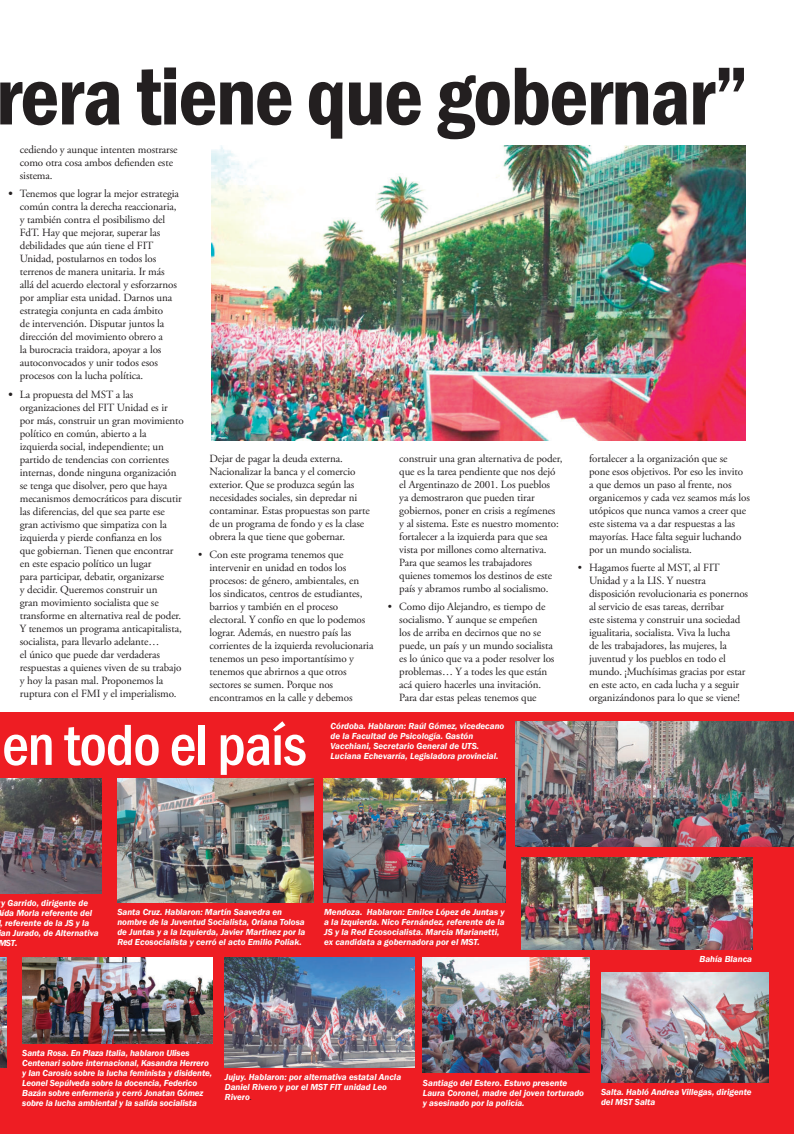
<style>
.page{position:relative;width:794px;height:1134px;background:#fff}
.page>*{position:absolute;margin:0;border:0;box-sizing:border-box;transform-origin:0 0}
.t1{font:600 condensed 85px "Franklin Gothic";letter-spacing:-.02em;color:#231f20}
.t2{font:500 condensed 60px "Franklin Gothic";letter-spacing:-.02em;color:#fff}
.t3{font:11px/13px "Adobe Garamond Pro";letter-spacing:-.01em;color:#231f20}
.t4{font:italic 600 9px/10px "Franklin Gothic";color:#fff}
.s1{font-weight:700}
.s2{font-weight:400;color:#231f20}
</style>
<div class="page">
<div style="left:0;top:713px;width:794px;height:421px;background:#ee1d23"></div>
<img style="left:212px;top:145px;width:533px;height:295px">
<img style="left:516px;top:722px;width:278px;height:125px">
<img style="left:423px;top:957px;width:167px;height:115px">
<img style="left:601px;top:972px;width:167px;height:111px">
<img style="left:324px;top:778px;width:181px;height:124px">
<img style="left:225px;top:957px;width:190px;height:111px">
<img style="left:22px;top:957px;width:190px;height:87px">
<img style="left:0;top:778px;width:101px;height:116px">
<img style="left:0;top:957px;width:7px;height:111px">
<img style="left:117px;top:778px;width:196px;height:124px">
<img style="left:521px;top:857px;width:232px;height:93px">
<h1 class="t1" style="left:-4px;top:61px;width:755px">rera tiene que gobernar”</h1>
<p class="t3" style="left:20px;top:144px;width:159px">cediendo y aunque intenten mostrarse como otra cosa ambos defienden este sistema.</p>
<p class="t3" style="left:20px;top:188px;width:161px;text-indent:-11px"><span class="s1">•</span> Tenemos que lograr la mejor estrategia común contra la derecha reaccionaria, y también contra el posibilismo del FdT. Hay que mejorar, superar las debilidades que aún tiene el FIT Unidad, postularnos en todos los terrenos de manera unitaria. Ir más allá del acuerdo electoral y esforzarnos por ampliar esta unidad. Darnos una estrategia conjunta en cada ámbito<br>de intervención. Disputar juntos la dirección del movimiento obrero a<br>la burocracia traidora, apoyar a los autoconvocados y unir todos esos procesos con la lucha política.</p>
<p class="t3" style="left:20px;top:389px;width:165px;text-indent:-11px"><span class="s1">•</span> La propuesta del MST a las organizaciones del FIT Unidad es ir por más, construir un gran movimiento político en común, abierto a la izquierda social, independiente; un partido de tendencias con corrientes internas, donde ninguna organización se tenga que disolver, pero que haya mecanismos democráticos para discutir las diferencias, del que sea parte ese gran activismo que simpatiza con la izquierda y pierde confianza en los<br>que gobiernan. Tienen que encontrar en este espacio político un lugar<br>para participar, debatir, organizarse<br>y decidir. Queremos construir un<br>gran movimiento socialista que se transforme en alternativa real de poder.<br>Y tenemos un programa anticapitalista, socialista, para llevarlo adelante…<br>el único que puede dar verdaderas respuestas a quienes viven de su trabajo y hoy la pasan mal. Proponemos la ruptura con el FMI y el imperialismo.</p>
<p class="t3" style="left:210px;top:453px;width:162px">Dejar de pagar la deuda externa.<br>Nacionalizar la banca y el comercio exterior. Que se produzca según las necesidades sociales, sin depredar ni contaminar. Estas propuestas son parte de un programa de fondo y es la clase obrera la que tiene que gobernar.</p>
<p class="t3" style="left:210px;top:549px;width:165px;text-indent:-11px">• Con este programa tenemos que intervenir en unidad en todos los procesos: de género, ambientales, en<br>los sindicatos, centros de estudiantes, barrios y también en el proceso electoral. Y confío en que lo podemos lograr. Además, en nuestro país las corrientes de la izquierda revolucionaria tenemos un peso importantísimo y tenemos que abrirnos a que otros sectores se sumen. Porque nos encontramos en la calle y debemos</p>
<p class="t3" style="left:399px;top:453px;width:165px">construir una gran alternativa de poder, que es la tarea pendiente que nos dejó el Argentinazo de 2001. Los pueblos<br>ya demostraron que pueden tirar gobiernos, poner en crisis a regímenes y al sistema. Este es nuestro momento: fortalecer a la izquierda para que sea vista por millones como alternativa.<br>Para que seamos les trabajadores quienes tomemos los destinos de este país y abramos rumbo al socialismo.</p>
<p class="t3" style="left:399px;top:601px;width:157px;text-indent:-11px">• Como dijo Alejandro, es tiempo de socialismo. Y aunque se empeñen<br>los de arriba en decirnos que no se puede, un país y un mundo socialista es lo único que va a poder resolver los problemas… Y a todes les que están acá quiero hacerles una invitación.<br>Para dar estas peleas tenemos que</p>
<h2 class="t2" style="left:2px;top:720px;width:306px">en todo el país</h2>
<p class="t4" style="left:330px;top:721px;width:175px">Córdoba. Hablaron: Raúl Gómez, vicedecano de la Facultad de Psicología. Gastón Vacchiani, Secretario General de UTS.<br>Luciana Echevarría, Legisladora provincial.</p>
<p class="t3" style="left:589px;top:453px;width:162px">fortalecer a la organización que se pone esos objetivos. Por eso les invito a que demos un paso al frente, nos organicemos y cada vez seamos más los utópicos que nunca vamos a creer que este sistema va a dar respuestas a las mayorías. Hace falta seguir luchando por un mundo socialista.</p>
<p class="t3" style="left:589px;top:562px;width:161px;text-indent:-11px">• Hagamos fuerte al MST, al FIT Unidad y a la LIS. Y nuestra disposición revolucionaria es ponernos al servicio de esas tareas, derribar<br>este sistema y construir una sociedad igualitaria, socialista. Viva la lucha<br>de les trabajadores, las mujeres, la juventud y los pueblos en todo el mundo. ¡Muchísimas gracias por estar en este acto, en cada lucha y a seguir organizándonos para lo que se viene!</p>
<p class="t4" style="left:1px;top:899px;width:89px">y Garrido, dirigente de</p>
<p class="t4" style="left:2px;top:909px;width:92px">ída Morla referente del</p>
<p class="t4" style="left:1px;top:919px;width:90px">, referente de la JS y la</p>
<p class="t4" style="left:1px;top:929px;width:99px">an Jurado, de Alternativa</p>
<p class="t4" style="left:-2px;top:939px;width:21px">MST.</p>
<p class="t4" style="left:117px;top:907px;width:190px">Santa Cruz. Hablaron: Martín Saavedra en nombre de la Juventud Socialista, Oriana Tolosa de Juntas y a la Izquierda, Javier Martinez por la Red Ecosocialista y cerró el acto Emilio Poliak.</p>
<p class="t4" style="left:324px;top:907px;width:182px">Mendoza. Hablaron: Emilce López de Juntas y a la Izquierda. Nico Fernández, referente de la JS y la Red Ecosocialista. Marcia Marianetti, ex candidata a gobernadora por el MST.</p>
<p class="t4" style="left:699px;top:954px;width:54px">Bahía Blanca</p>
<p class="t4" style="left:22px;top:1049px;width:191px">Santa Rosa. En Plaza Italia, hablaron Ulises Centenari sobre internacional, Kasandra Herrero y Ian Carosio sobre la lucha feminista y disidente, Leonel Sepúlveda sobre la docencia, Federico Bazán sobre enfermería y cerró Jonatan Gómez sobre la lucha ambiental y la salida socialista</p>
<p class="t4" style="left:225px;top:1072px;width:178px">Jujuy. Hablaron: por alternativa estatal Ancla<br>Daniel Rivero y por el MST FIT unidad Leo<br>Rivero<span class="s2">.</span></p>
<p class="t4" style="left:423px;top:1078px;width:163px">Santiago del Estero. Estuvo presente<br>Laura Coronel, madre del joven torturado y asesinado por la policía.</p>
<p class="t4" style="left:601px;top:1087px;width:152px">Salta. Habló Andrea Villegas, dirigente del MST Salta</p>
</div>
